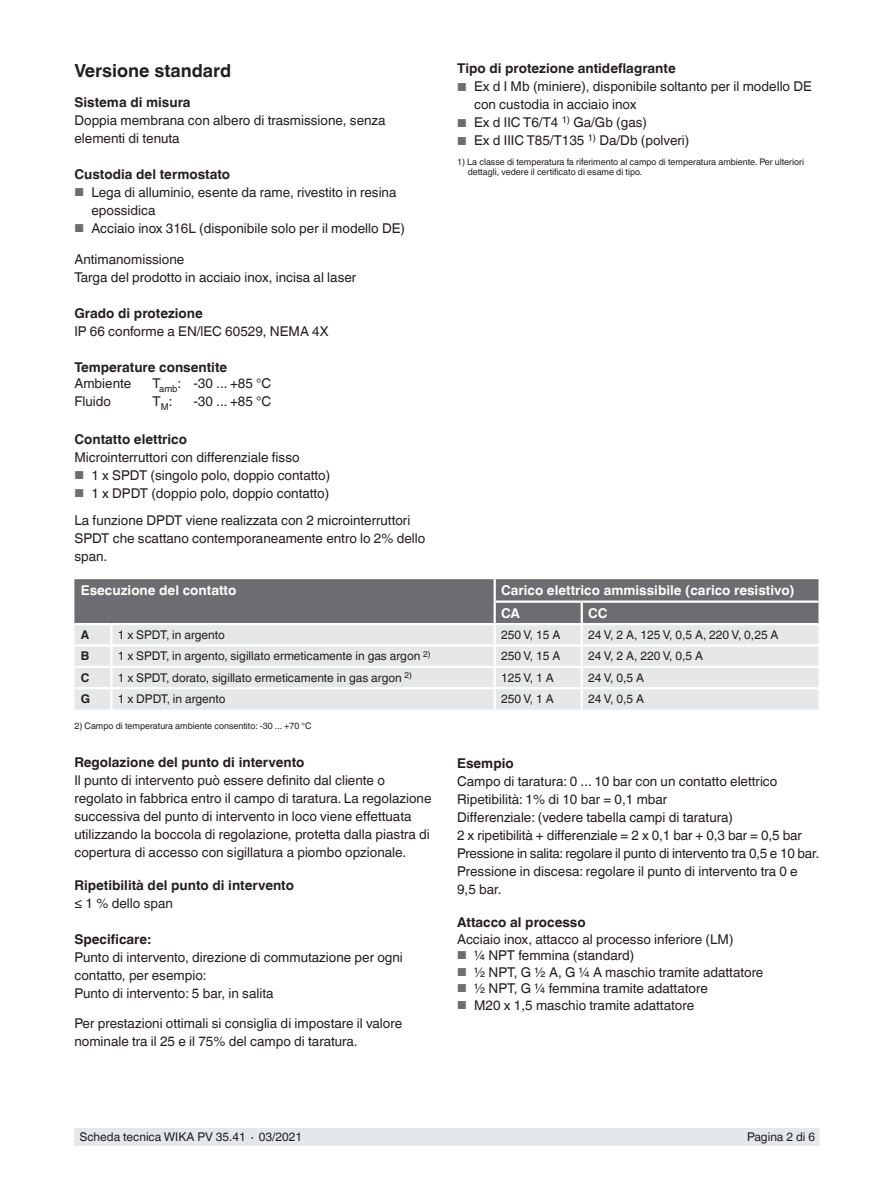
<style>
.page{position:relative;width:893px;height:1188px;background:#fff}
.page>*{position:absolute;margin:0;border:0;box-sizing:border-box;transform-origin:0 0}
.t1{font:700 18px "Helvetica World";color:#231f20}
.t2{font:13.5px/18px "Helvetica World";color:#231f20}
.t3{font:700 13.5px "Helvetica World";color:#231f20}
.t4{font:700 13.5px/22.5px "Helvetica World";color:#fff}
.t5{font:12px "Helvetica World";color:#231f20}
.t6{font:700 12px "Helvetica World";color:#231f20}
.t7{font:9px/10.5px "Helvetica World";color:#231f20}
.s1{font-size:11.55px;color:#6c6d70}
</style>
<div class="page">
<div style="left:75px;top:1128px;width:744px;height:17px;background:#e6e7e9"></div>
<div style="left:74px;top:689px;width:744px;height:21px;background:#e6e7e9"></div>
<svg style="left:74px;top:579px;width:744px;height:108px;background:#b8b9bb"></svg>
<hr style="left:110px;top:689px;width:3px;height:21px;background:#fff">
<hr style="left:494px;top:689px;width:2px;height:21px;background:#fff">
<hr style="left:581px;top:689px;width:2px;height:21px;background:#fff">
<p class="t3" style="left:457px;top:61px;width:220px">Tipo di protezione antideflagrante</p>
<p class="t2" style="left:474px;top:78px;width:339px;text-indent:-17px"><span class="s1">■</span> Ex d I Mb (miniere), disponibile soltanto per il modello DE con custodia in acciaio inox</p>
<p class="t2" style="left:457px;top:114px;width:191px"><span class="s1">■</span> Ex d IIC T6/T4 <sup>1)</sup> Ga/Gb (gas)</p>
<p class="t2" style="left:457px;top:132px;width:234px"><span class="s1">■</span> Ex d IIIC T85/T135 <sup>1)</sup> Da/Db (polveri)</p>
<p class="t7" style="left:468px;top:157px;width:338px;text-indent:-11px">1) La classe di temperatura fa riferimento al campo di temperatura ambiente. Per ulteriori dettagli, vedere il certificato di esame di tipo.</p>
<h1 class="t1" style="left:74px;top:60px;width:158px">Versione standard</h1>
<p class="t3" style="left:74px;top:94px;width:118px">Sistema di misura</p>
<p class="t2" style="left:74px;top:111px;width:312px">Doppia membrana con albero di trasmissione, senza elementi di tenuta</p>
<p class="t3" style="left:74px;top:166px;width:157px">Custodia del termostato</p>
<p class="t2" style="left:91px;top:183px;width:307px;text-indent:-17px"><span class="s1">■</span> Lega di alluminio, esente da rame, rivestito in resina epossidica</p>
<p class="t2" style="left:74px;top:219px;width:332px"><span class="s1">■</span> Acciaio inox 316L (disponibile solo per il modello DE)</p>
<p class="t2" style="left:74px;top:251px;width:283px">Antimanomissione<br>Targa del prodotto in acciaio inox, incisa al laser</p>
<p class="t3" style="left:74px;top:306px;width:130px">Grado di protezione</p>
<p class="t2" style="left:74px;top:323px;width:256px">IP 66 conforme a EN/lEC 60529, NEMA 4X</p>
<p class="t3" style="left:74px;top:360px;width:154px">Temperature consentite</p>
<p class="t2" style="left:74px;top:374px;width:58px">Ambiente</p>
<p class="t2" style="left:153px;top:374px;width:120px">T<sub>amb</sub>: -30 ... +85 °C</p>
<p class="t2" style="left:74px;top:392px;width:38px">Fluido</p>
<p class="t2" style="left:153px;top:392px;width:21px">T<sub>M</sub>:</p>
<p class="t2" style="left:193px;top:392px;width:79px">-30 ... +85 °C</p>
<p class="t3" style="left:74px;top:432px;width:114px">Contatto elettrico</p>
<p class="t2" style="left:74px;top:449px;width:227px">Microinterruttori con differenziale fisso</p>
<p class="t2" style="left:74px;top:467px;width:257px"><span class="s1">■</span> 1 x SPDT (singolo polo, doppio contatto)</p>
<p class="t2" style="left:74px;top:480px;width:337px;line-height:27px"><span class="s1">■</span> 1 x DPDT (doppio polo, doppio contatto)<br>La funzione DPDT viene realizzata con 2 microinterruttori</p>
<p class="t2" style="left:74px;top:530px;width:353px">SPDT che scattano contemporaneamente entro lo 2% dello span.</p>
<p class="t4" style="left:81px;top:579px;width:157px">Esecuzione del contatto</p>
<p class="t4" style="left:501px;top:579px;width:295px">Carico elettrico ammissibile (carico resistivo)<br>CA</p>
<p class="t4" style="left:588px;top:602px;width:21px">CC</p>
<p class="t6" style="left:81px;top:628px;width:10px">A</p>
<p class="t5" style="left:118px;top:628px;width:109px">1 x SPDT, in argento</p>
<p class="t5" style="left:501px;top:628px;width:61px">250 V, 15 A</p>
<p class="t5" style="left:588px;top:628px;width:192px">24 V, 2 A, 125 V, 0,5 A, 220 V, 0,25 A</p>
<p class="t6" style="left:81px;top:649px;width:10px">B</p>
<p class="t5" style="left:118px;top:649px;width:314px">1 x SPDT, in argento, sigillato ermeticamente in gas argon <sup>2)</sup></p>
<p class="t5" style="left:501px;top:649px;width:61px">250 V, 15 A</p>
<p class="t5" style="left:588px;top:649px;width:116px">24 V, 2 A, 220 V, 0,5 A</p>
<p class="t6" style="left:81px;top:671px;width:10px">C</p>
<p class="t5" style="left:118px;top:671px;width:296px">1 x SPDT, dorato, sigillato ermeticamente in gas argon <sup>2)</sup></p>
<p class="t5" style="left:501px;top:671px;width:54px">125 V, 1 A</p>
<p class="t5" style="left:588px;top:671px;width:57px">24 V, 0,5 A</p>
<p class="t6" style="left:81px;top:692px;width:11px">G</p>
<p class="t5" style="left:118px;top:692px;width:109px">1 x DPDT, in argento</p>
<p class="t5" style="left:501px;top:692px;width:54px">250 V, 1 A</p>
<p class="t5" style="left:588px;top:692px;width:57px">24 V, 0,5 A</p>
<p class="t7" style="left:74px;top:721px;width:239px">2) Campo di temperatura ambiente consentito: -30 ... +70 °C</p>
<p class="t3" style="left:74px;top:754px;width:232px">Regolazione del punto di intervento</p>
<p class="t2" style="left:74px;top:771px;width:359px">Il punto di intervento può essere definito dal cliente o regolato in fabbrica entro il campo di taratura. La regolazione successiva del punto di intervento in loco viene effettuata utilizzando la boccola di regolazione, protetta dalla piastra di copertura di accesso con sigillatura a piombo opzionale.</p>
<p class="t3" style="left:74px;top:877px;width:221px">Ripetibilità del punto di intervento</p>
<p class="t2" style="left:74px;top:894px;width:100px">≤ 1 % dello span</p>
<p class="t3" style="left:74px;top:931px;width:78px">Specificare:</p>
<p class="t2" style="left:74px;top:948px;width:330px">Punto di intervento, direzione di commutazione per ogni contatto, per esempio:<br>Punto di intervento: 5 bar, in salita</p>
<p class="t2" style="left:74px;top:1014px;width:329px">Per prestazioni ottimali si consiglia di impostare il valore nominale tra il 25 e il 75% del campo di taratura.</p>
<p class="t3" style="left:457px;top:756px;width:58px">Esempio</p>
<p class="t2" style="left:457px;top:772px;width:364px">Campo di taratura: 0 ... 10 bar con un contatto elettrico Ripetibilità: 1% di 10 bar = 0,1 mbar<br>Differenziale: (vedere tabella campi di taratura)<br>2 x ripetibilità + differenziale = 2 x 0,1 bar + 0,3 bar = 0,5 bar Pressione in salita: regolare il punto di intervento tra 0,5 e 10 bar.<br>Pressione in discesa: regolare il punto di intervento tra 0 e 9,5 bar.</p>
<p class="t3" style="left:457px;top:915px;width:130px">Attacco al processo</p>
<p class="t2" style="left:457px;top:930px;width:278px">Acciaio inox, attacco al processo inferiore (LM)</p>
<p class="t2" style="left:457px;top:947px;width:179px"><span class="s1">■</span> ¼ NPT femmina (standard)</p>
<p class="t2" style="left:457px;top:963px;width:308px"><span class="s1">■</span> ½ NPT, G ½ A, G ¼ A maschio tramite adattatore</p>
<p class="t2" style="left:457px;top:980px;width:252px"><span class="s1">■</span> ½ NPT, G ¼ femmina tramite adattatore</p>
<p class="t2" style="left:457px;top:996px;width:239px"><span class="s1">■</span> M20 x 1,5 maschio tramite adattatore</p>
<p class="t5" style="left:80px;top:1130px;width:224px">Scheda tecnica WIKA PV 35.41 ∙ 03/2021</p>
<p class="t5" style="left:747px;top:1130px;width:70px">Pagina 2 di 6</p>
</div>
